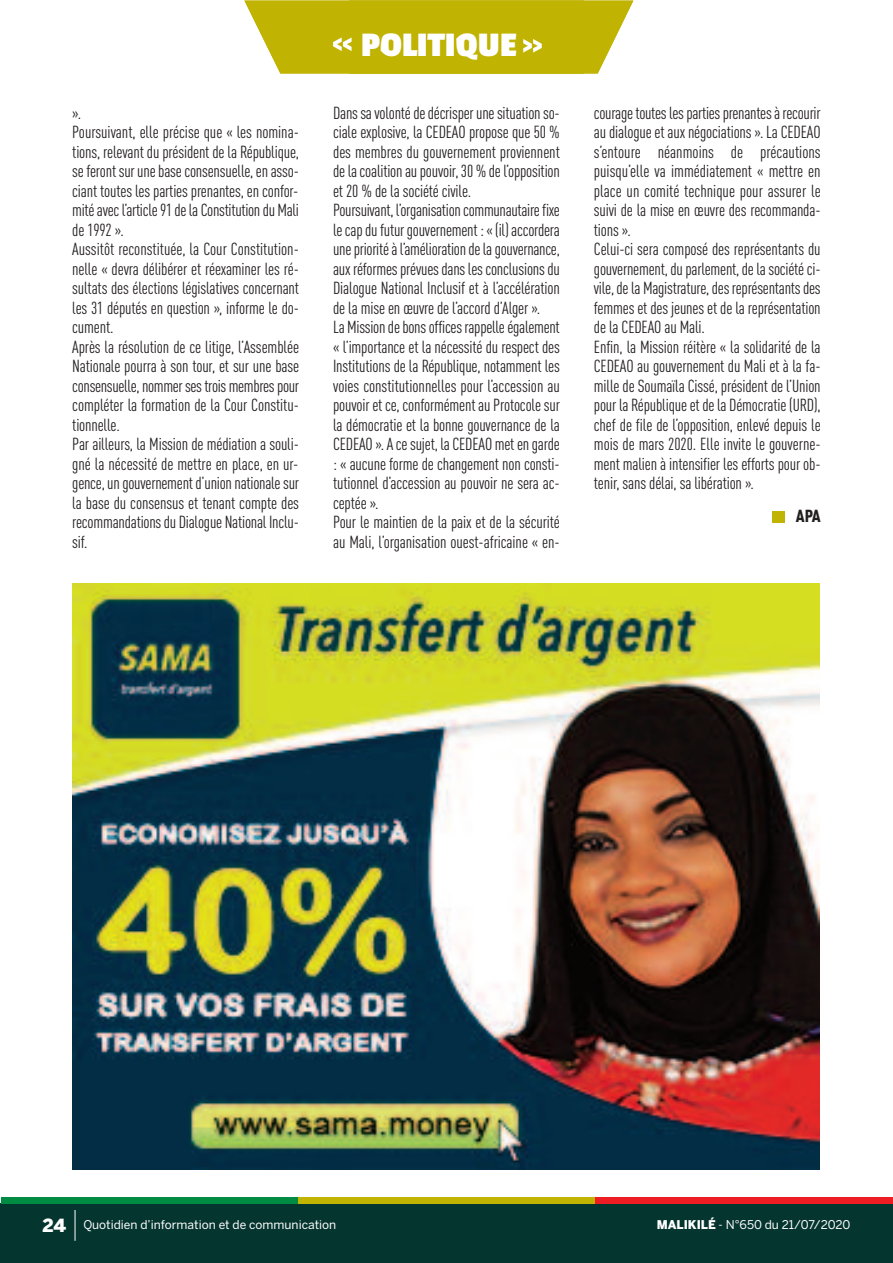
<style>
.page{position:relative;width:893px;height:1263px;background:#fff}
.page>*{position:absolute;margin:0;border:0;box-sizing:border-box;transform-origin:0 0}
.t1{font:700 36px "Passion One";color:#fff}
.t2{font:condensed 17.25px/19.5px "DIN Pro";letter-spacing:-.01em;color:#231f20}
.t3{font:900 condensed 17.25px "DIN Pro";color:#231f20}
.t4{font:12px "Benton Sans";color:#fff}
.s1{font-weight:900;font-size:18px}
.s2{font-weight:900}
</style>
<div class="page">
<div style="left:1px;top:1203px;width:892px;height:60px;background:#05352f"></div>
<div style="left:1px;top:1197px;width:297px;height:6px;background:#008b43"></div>
<div style="left:298px;top:1197px;width:298px;height:6px;background:#c0b301"></div>
<div style="left:596px;top:1197px;width:297px;height:6px;background:#ee1d23"></div>
<hr style="left:75px;top:1210px;width:1px;height:31px;background:#fff">
<svg style="left:244px;top:1px;width:389px;height:72px;background:#c6ba19"></svg>
<div style="left:773px;top:511px;width:12px;height:11px;background:#c0b301"></div>
<img style="left:73px;top:584px;width:747px;height:585px">
<h1 class="t1" style="left:361px;top:26px;width:157px">POLITIQUE</h1>
<p class="t2" style="left:72px;top:104px;width:228px">».<br>Poursuivant, elle précise que « les nomina&shy;tions, relevant du président de la République, seferontsurunebaseconsensuelle,enasso&shy;ciant toutes les parties prenantes, en confor&shy;mitéavecl’article91delaConstitutionduMali de 1992 ».<br>Aussitôt reconstituée, la Cour Constitution&shy;nelle « devra délibérer et réexaminer les ré&shy;sultats des élections législatives concernant les 31 députés en question », informe le do&shy;cument.<br>Après la résolution de ce litige, l’Assemblée Nationale pourra à son tour, et sur une base consensuelle,nommersestroismembrespour compléter la formation de la Cour Constitu&shy;tionnelle.<br>Par ailleurs, la Mission de médiation a souli&shy;gné la nécessité de mettre en place, en ur&shy;gence,ungouvernementd’unionnationalesur la base du consensus et tenant compte des recommandationsdu Dialogue National Inclu&shy;sif.</p>
<p class="t2" style="left:333px;top:104px;width:228px">Danssavolontédedécrisperunesituationso&shy;ciale explosive, la CEDEAO propose que 50 % des membres du gouvernement proviennent delacoalitionaupouvoir,30%del’opposition et 20 % de la société civile.<br>Poursuivant, l’organisationcommunautairefixe lecapdufuturgouvernement :«(il)accordera uneprioritéàl’améliorationdelagouvernance, auxréformesprévuesdanslesconclusionsdu Dialogue National Inclusif et à l’accélération de la mise en œuvre de l’accord d’Alger ».<br>La Missiondebonsofficesrappelleégalement « l’importance et la nécessité du respect des Institutions de la République, notamment les voies constitutionnelles pour l’accession au pouvoir et ce, conformément au Protocole sur la démocratie et la bonne gouvernance de la CEDEAO ».Acesujet, laCEDEAO metengarde : « aucune forme de changement non consti&shy;tutionnel d’accession au pouvoir ne sera ac&shy;ceptée ».<br>Pour le maintien de la paix et de la sécurité au Mali, l’organisation ouest-africaine « en-</p>
<p class="t2" style="left:594px;top:104px;width:228px">couragetouteslespartiesprenantesàrecourir au dialogue et aux négociations ». La CEDEAO s’entoure néanmoins de précautions puisqu’elle va immédiatement « mettre en place un comité technique pour assurer le suivi de la mise en œuvre des recommanda&shy;tions ».<br>Celui-ci sera composé des représentants du gouvernement,duparlement,delasociétéci&shy;vile,dela Magistrature,desreprésentantsdes femmes et des jeunes et de la représentation de la CEDEAO au Mali.<br>Enfin, la Mission réitère « la solidarité de la CEDEAO au gouvernement du Mali et à la fa&shy;mille de Soumaïla Cissé, président de l’Union pour la République et de la Démocratie (URD), chef de file de l’opposition, enlevé depuis le mois de mars 2020. Elle invite le gouverne&shy;ment malien à intensifier les efforts pour ob&shy;tenir, sans délai, sa libération ».</p>
<p class="t3" style="left:796px;top:510px;width:26px">APA</p>
<p class="t4" style="left:43px;top:1218px;width:295px"><span class="s1">24</span> Quotidien d’information et de communication</p>
<p class="t4" style="left:657px;top:1218px;width:195px"><span class="s2">MALIKILÉ</span> - N°650 du 21/07/2020</p>
</div>
